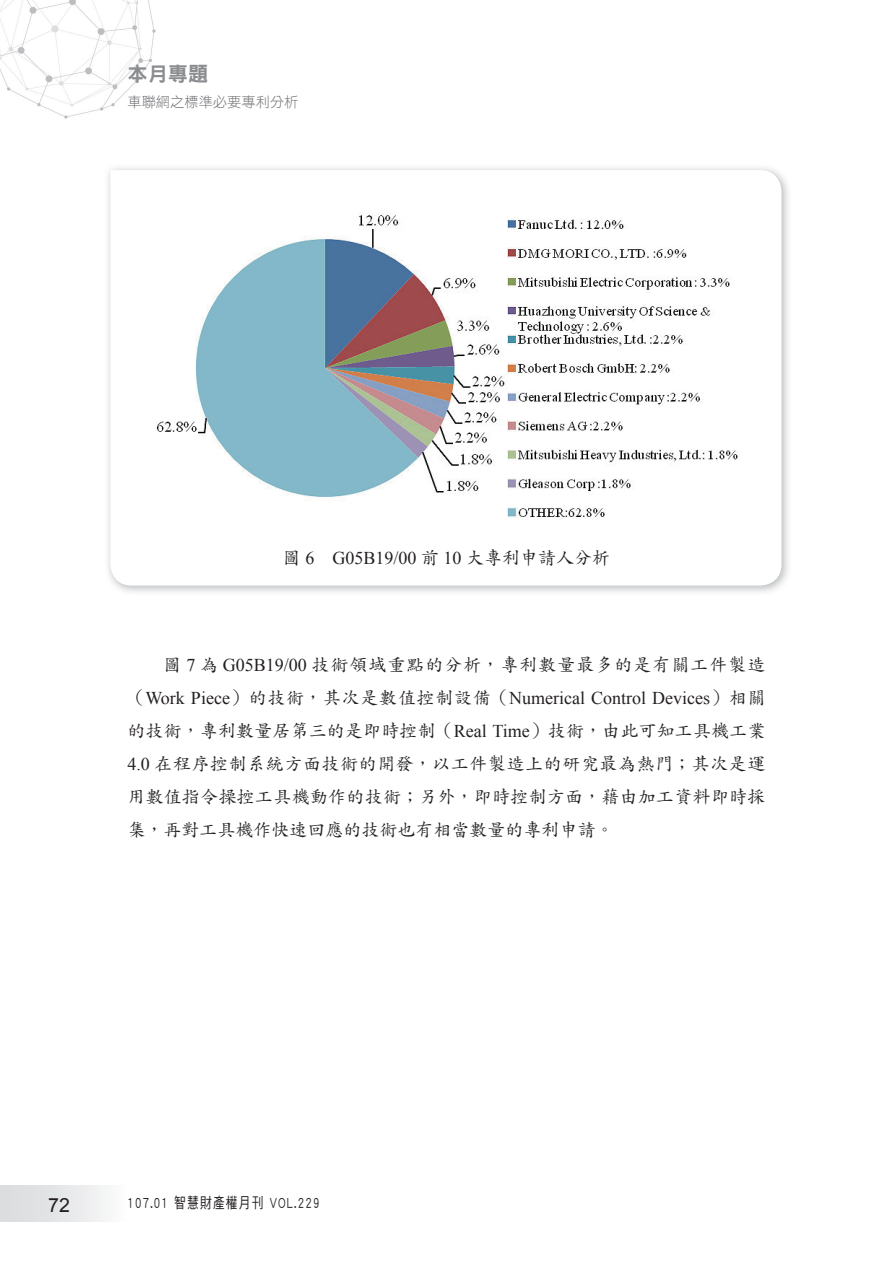
<style>
.page{position:relative;width:893px;height:1263px;background:#fff}
.page>*{position:absolute;margin:0;border:0;box-sizing:border-box;transform-origin:0 0}
.t1{font:20.25px "DF Hei Std W9 E Ten B5 H";color:#8a8c8f}
.t2{font:19.5px "Arial";color:#231f20}
.t3{font:18px/33px "DF Kai Shu Std W5 E Ten B5 H";letter-spacing:.015em;color:#231f20;text-align:justify}
.t4{font:18px "Times New Roman";color:#231f20}
.t5{font:18px "DF Kai Shu Std W5 E Ten B5 H";letter-spacing:.055em;color:#231f20}
.t6{font:15px "DF Hei Std W5 E Ten B5 H";letter-spacing:.1em;color:#231f20;scale:.78 1}
.t7{font:14.25px "DF Hei Std W3 E Ten B5 H";color:#6c6d70}
.s1{font-family:"DF Kai Shu Std W5 E Ten B5 H"}
.s2{font-family:"Times New Roman"}
</style>
<div class="page">
<img style="left:0;top:0;width:156px;height:119px">
<div style="left:0;top:1186px;width:127px;height:35px;background:linear-gradient(to right,#d7d9db,#fafafa)"></div>
<img style="left:108px;top:168px;width:680px;height:424px">
<svg style="left:110px;top:170px;width:671px;height:416px"></svg>
<img style="left:151px;top:205px;width:590px;height:323px">
<p class="t1" style="left:127px;top:66px;width:82px">本月專題</p>
<p class="t7" style="left:127px;top:97px;width:173px">車聯網之標準必要專利分析</p>
<p class="t4" style="left:283px;top:548px;width:329px"><span class="s1">圖</span> 6 G05B19/00 <span class="s1">前</span> 10 <span class="s1">大專利申請人分析</span></p>
<p class="t5" style="left:163px;top:658px;width:603px">圖 <span class="s2">7</span> 為 <span class="s2">G05B19/00</span> 技術領域重點的分析，專利數量最多的是有關工件製造</p>
<p class="t4" style="left:127px;top:688px;width:639px"><span class="s1">（</span>Work Piece<span class="s1">）的技術，其次是數值控制設備（</span>Numerical Control Devices<span class="s1">）相關</span></p>
<p class="t3" style="left:127px;top:717px;width:639px">的技術，專利數量居第三的是即時控制（<span class="s2">Real Time</span>）技術，由此可知工具機工業<span class="s2">4.0</span> 在程序控制系統方面技術的開發，以工件製造上的研究最為熱門；其次是運用數值指令操控工具機動作的技術；另外，即時控制方面，藉由加工資料即時採集，再對工具機作快速回應的技術也有相當數量的專利申請。</p>
<p class="t2" style="left:48px;top:1194px;width:23px">72</p>
<p class="t6" style="left:127px;top:1197px;width:248px">107.01 智慧財產權月刊 VOL.229</p>
</div>
